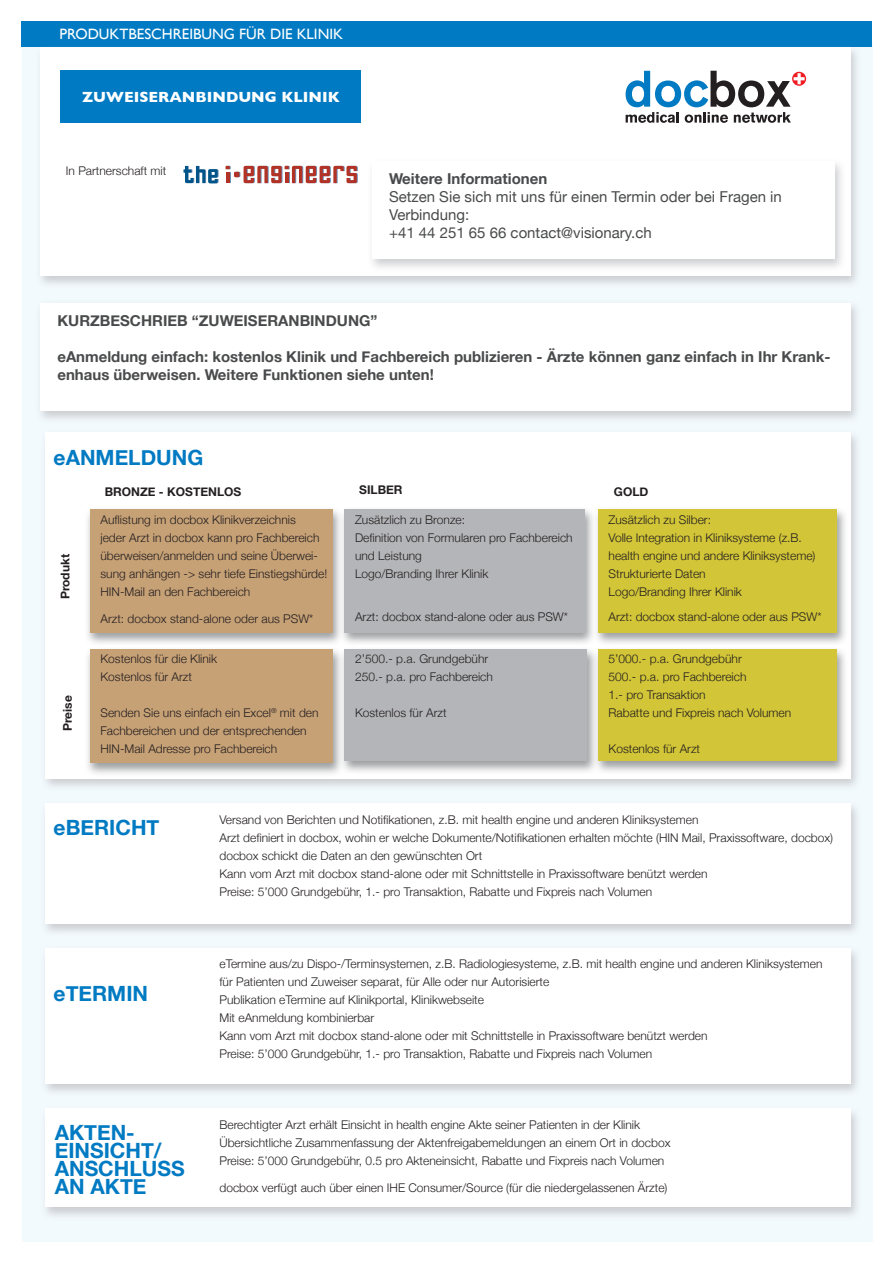
<style>
.page{position:relative;width:893px;height:1263px;background:#fff}
.page>*{position:absolute;margin:0;border:0;box-sizing:border-box;transform-origin:0 0}
.t1{font:700 21px "Helvetica Neue";color:#007ac2}
.t2{font:700 15px/18px "Helvetica Neue";color:#494a4b}
.t3{font:15px/18px "Helvetica Neue";color:#494a4b}
.t4{font:15px "Gill Sans";color:#fff}
.t5{font:700 15px "Gill Sans";color:#fff}
.t6{font:300 12px/18px "Helvetica Neue";color:#231f20}
.t7{font:700 12px "Helvetica Neue";color:#231f20}
</style>
<div class="page">
<div style="left:22px;top:43px;width:851px;height:1199px;background:#f3fafe"></div>
<div style="left:21px;top:21px;width:851px;height:26px;background:#007ac2"></div>
<div style="left:35px;top:44px;width:827px;height:245px;background:#bebfc2;opacity:.75"></div>
<div style="left:40px;top:47px;width:810px;height:228px;background:#fff"></div>
<div style="left:61px;top:71px;width:300px;height:52px;background:#007ac2"></div>
<svg style="left:626px;top:71px;width:179px;height:52px"></svg>
<div style="left:35px;top:300px;width:826px;height:124px;background:#bebfc2;opacity:.75"></div>
<div style="left:40px;top:303px;width:810px;height:107px;background:#fff"></div>
<div style="left:40px;top:429px;width:822px;height:363px;background:#bebfc2;opacity:.75"></div>
<div style="left:45px;top:432px;width:805px;height:346px;background:#fff"></div>
<div style="left:367px;top:158px;width:479px;height:114px;background:#bebfc2;opacity:.75"></div>
<div style="left:372px;top:161px;width:462px;height:98px;background:#fff"></div>
<div style="left:85px;top:506px;width:259px;height:140px;background:#7c7e81;opacity:.75"></div>
<div style="left:90px;top:510px;width:243px;height:123px;background:#c7a176"></div>
<div style="left:339px;top:506px;width:257px;height:140px;background:#7c7e81;opacity:.75"></div>
<div style="left:344px;top:510px;width:241px;height:123px;background:#b4b5b8"></div>
<div style="left:593px;top:506px;width:255px;height:140px;background:#7c7e81;opacity:.75"></div>
<div style="left:598px;top:510px;width:239px;height:123px;background:#d2c537"></div>
<div style="left:85px;top:646px;width:259px;height:130px;background:#7c7e81;opacity:.75"></div>
<div style="left:90px;top:649px;width:243px;height:114px;background:#c7a176"></div>
<div style="left:339px;top:646px;width:259px;height:128px;background:#7c7e81;opacity:.75"></div>
<div style="left:344px;top:649px;width:243px;height:112px;background:#b4b5b8"></div>
<div style="left:593px;top:646px;width:255px;height:128px;background:#7c7e81;opacity:.75"></div>
<div style="left:598px;top:649px;width:239px;height:112px;background:#d2c537"></div>
<div style="left:40px;top:800px;width:822px;height:137px;background:#bebfc2;opacity:.75"></div>
<div style="left:45px;top:803px;width:805px;height:121px;background:#fff"></div>
<div style="left:40px;top:945px;width:822px;height:152px;background:#bebfc2;opacity:.75"></div>
<div style="left:45px;top:948px;width:805px;height:135px;background:#fff"></div>
<div style="left:40px;top:1106px;width:822px;height:114px;background:#bebfc2;opacity:.75"></div>
<div style="left:45px;top:1109px;width:805px;height:98px;background:#fff"></div>
<svg style="left:183px;top:166px;width:36px;height:17px"></svg>
<svg style="left:226px;top:166px;width:132px;height:17px"></svg>
<p class="t4" style="left:60px;top:25px;width:285px">PRODUKTBESCHREIBUNG FÜR DIE KLINIK</p>
<p class="t5" style="left:82px;top:85px;width:259px">ZUWEISERANBINDUNG KLINIK</p>
<p class="t6" style="left:66px;top:161px;width:102px">In Partnerschaft mit</p>
<p class="t2" style="left:389px;top:170px;width:160px">Weitere Informationen</p>
<p class="t3" style="left:389px;top:189px;width:394px">Setzen Sie sich mit uns für einen Termin oder bei Fragen in<br>Verbindung:</p>
<p class="t3" style="left:389px;top:225px;width:264px">+41 44 251 65 66 contact@visionary.ch</p>
<p class="t2" style="left:57px;top:312px;width:321px">KURZBESCHRIEB “ZUWEISERANBINDUNG”</p>
<p class="t2" style="left:57px;top:348px;width:774px">eAnmeldung einfach: kostenlos Klinik und Fachbereich publizieren - Ärzte können ganz einfach in Ihr Krank&shy;enhaus überweisen. Weitere Funktionen siehe unten!</p>
<p class="t1" style="left:54px;top:441px;width:151px">eANMELDUNG</p>
<p class="t7" style="left:56px;top:599px;width:47px;rotate:-90deg">Produkt</p>
<p class="t7" style="left:58px;top:731px;width:37px;rotate:-90deg">Preise</p>
<p class="t7" style="left:105px;top:482px;width:138px">BRONZE - KOSTENLOS</p>
<p class="t7" style="left:359px;top:480px;width:45px">SILBER</p>
<p class="t7" style="left:614px;top:482px;width:36px">GOLD</p>
<p class="t6" style="left:100px;top:509px;width:197px">Auflistung im docbox Klinikverzeichnis</p>
<p class="t6" style="left:100px;top:527px;width:228px">jeder Arzt in docbox kann pro Fachbereich überweisen/anmelden und seine Überwei&shy;sung anhängen -&gt; sehr tiefe Einstiegshürde!</p>
<p class="t6" style="left:100px;top:581px;width:151px">HIN-Mail an den Fachbereich</p>
<p class="t6" style="left:100px;top:608px;width:214px">Arzt: docbox stand-alone oder aus PSW*</p>
<p class="t6" style="left:100px;top:649px;width:118px">Kostenlos für die Klinik</p>
<p class="t6" style="left:100px;top:667px;width:93px">Kostenlos für Arzt</p>
<p class="t6" style="left:100px;top:703px;width:220px">Senden Sie uns einfach ein Excel<sup>®</sup> mit den<br>Fachbereichen und der entsprechenden<br>HIN-Mail Adresse pro Fachbereich</p>
<p class="t6" style="left:355px;top:509px;width:112px">Zusätzlich zu Bronze:</p>
<p class="t6" style="left:355px;top:527px;width:219px">Definition von Formularen pro Fachbereich und Leistung</p>
<p class="t6" style="left:355px;top:563px;width:135px">Logo/Branding Ihrer Klinik</p>
<p class="t6" style="left:355px;top:607px;width:214px">Arzt: docbox stand-alone oder aus PSW*</p>
<p class="t6" style="left:355px;top:649px;width:135px">2’500.- p.a. Grundgebühr</p>
<p class="t6" style="left:355px;top:667px;width:139px">250.- p.a. pro Fachbereich</p>
<p class="t6" style="left:355px;top:703px;width:93px">Kostenlos für Arzt</p>
<p class="t6" style="left:609px;top:509px;width:104px">Zusätzlich zu Silber:</p>
<p class="t6" style="left:609px;top:527px;width:208px">Volle Integration in Kliniksysteme (z.B. health engine und andere Kliniksysteme)</p>
<p class="t6" style="left:609px;top:563px;width:99px">Strukturierte Daten</p>
<p class="t6" style="left:609px;top:581px;width:135px">Logo/Branding Ihrer Klinik</p>
<p class="t6" style="left:609px;top:607px;width:214px">Arzt: docbox stand-alone oder aus PSW*</p>
<p class="t6" style="left:609px;top:649px;width:135px">5’000.- p.a. Grundgebühr</p>
<p class="t6" style="left:609px;top:667px;width:139px">500.- p.a. pro Fachbereich</p>
<p class="t6" style="left:609px;top:685px;width:99px">1.- pro Transaktion</p>
<p class="t6" style="left:609px;top:703px;width:184px">Rabatte und Fixpreis nach Volumen</p>
<p class="t6" style="left:609px;top:739px;width:93px">Kostenlos für Arzt</p>
<p class="t1" style="left:54px;top:811px;width:107px">eBERICHT</p>
<p class="t1" style="left:54px;top:977px;width:96px">eTERMIN</p>
<p class="t1" style="left:55px;top:1116px;width:82px">AKTEN-</p>
<p class="t1" style="left:55px;top:1134px;width:108px">EINSICHT/</p>
<p class="t1" style="left:55px;top:1152px;width:131px">ANSCHLUSS</p>
<p class="t1" style="left:55px;top:1170px;width:93px">AN AKTE</p>
<p class="t6" style="left:220px;top:809px;width:480px">Versand von Berichten und Notifikationen, z.B. mit health engine und anderen Kliniksystemen</p>
<p class="t6" style="left:220px;top:827px;width:615px">Arzt definiert in docbox, wohin er welche Dokumente/Notifikationen erhalten möchte (HIN Mail, Praxissoftware, docbox)</p>
<p class="t6" style="left:220px;top:845px;width:264px">docbox schickt die Daten an den gewünschten Ort</p>
<p class="t6" style="left:220px;top:863px;width:490px">Kann vom Arzt mit docbox stand-alone oder mit Schnittstelle in Praxissoftware benützt werden</p>
<p class="t6" style="left:220px;top:881px;width:434px">Preise: 5’000 Grundgebühr, 1.- pro Transaktion, Rabatte und Fixpreis nach Volumen</p>
<p class="t6" style="left:220px;top:954px;width:604px">eTermine aus/zu Dispo-/Terminsystemen, z.B. Radiologiesysteme, z.B. mit health engine und anderen Kliniksystemen</p>
<p class="t6" style="left:220px;top:972px;width:331px">für Patienten und Zuweiser separat, für Alle oder nur Autorisierte</p>
<p class="t6" style="left:220px;top:990px;width:266px">Publikation eTermine auf Klinikportal, Klinikwebseite</p>
<p class="t6" style="left:220px;top:1008px;width:156px">Mit eAnmeldung kombinierbar</p>
<p class="t6" style="left:220px;top:1026px;width:490px">Kann vom Arzt mit docbox stand-alone oder mit Schnittstelle in Praxissoftware benützt werden</p>
<p class="t6" style="left:220px;top:1044px;width:434px">Preise: 5’000 Grundgebühr, 1.- pro Transaktion, Rabatte und Fixpreis nach Volumen</p>
<p class="t6" style="left:220px;top:1115px;width:422px">Berechtigter Arzt erhält Einsicht in health engine Akte seiner Patienten in der Klinik</p>
<p class="t6" style="left:220px;top:1133px;width:452px">Übersichtliche Zusammenfassung der Aktenfreigabemeldungen an einem Ort in docbox</p>
<p class="t6" style="left:220px;top:1151px;width:446px">Preise: 5’000 Grundgebühr, 0.5 pro Akteneinsicht, Rabatte und Fixpreis nach Volumen</p>
<p class="t6" style="left:220px;top:1178px;width:449px">docbox verfügt auch über einen IHE Consumer/Source (für die niedergelassenen Ärzte)</p>
</div>
